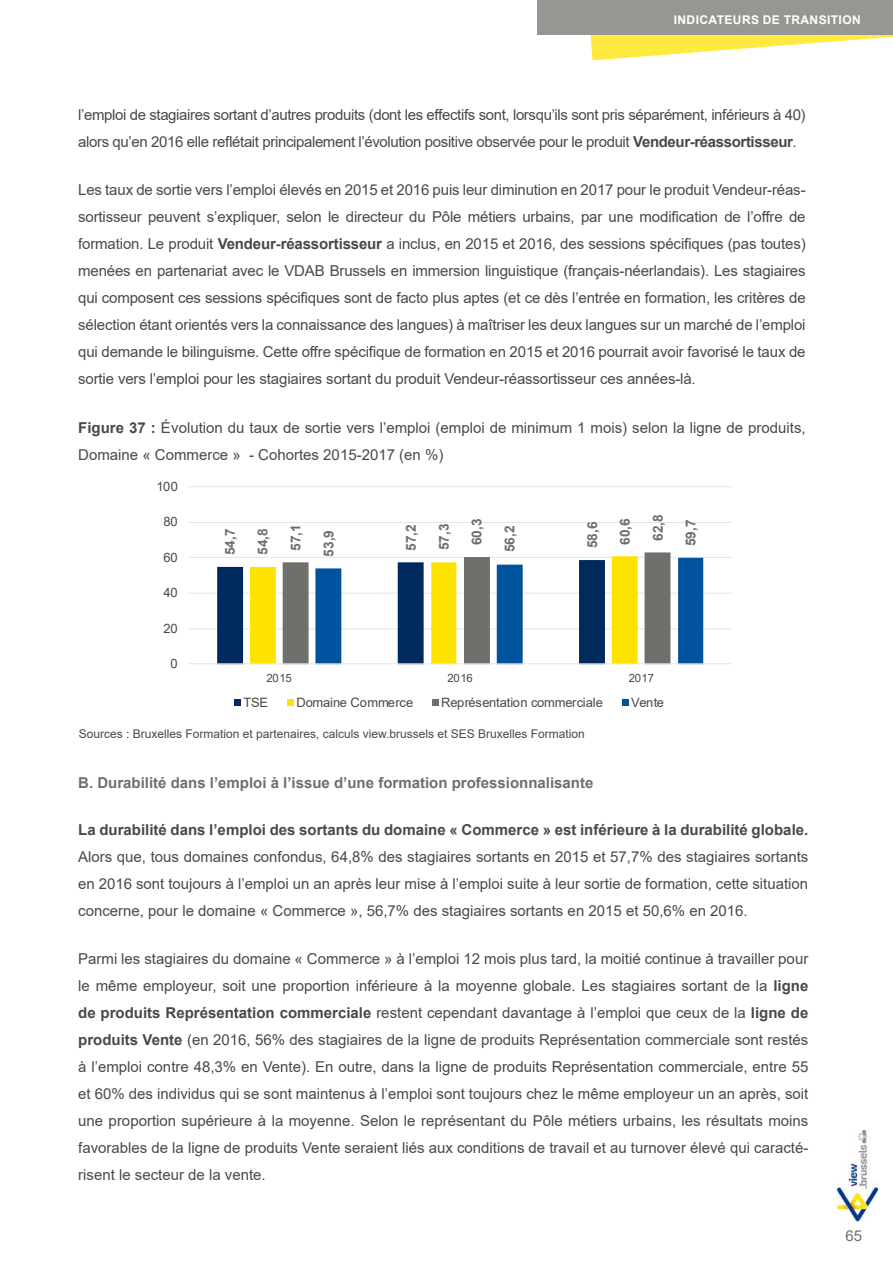
<style>
.page{position:relative;width:893px;height:1263px;background:#fff}
.page>*{position:absolute;margin:0;border:0;box-sizing:border-box;transform-origin:0 0}
.t1{font:15px/27px "Arial";letter-spacing:-.01em;color:#494947;text-align:justify}
.t2{font:700 15px "Arial";color:#494947}
.t3{font:700 15px "Arial";color:#6f6f6c}
.t4{font:15px "Arial";color:#717070}
.t5{font:700 13.65px "Arial";color:#6f6f6c}
.t6{font:12.9px "Arial";letter-spacing:-.025em;color:#494947}
.t7{font:12px "Arial";color:#494947}
.t8{font:700 12px "Arial";letter-spacing:.035em;color:#fff}
.t9{font:11.4px "Arial";letter-spacing:-.025em;color:#494947}
.s1{font-weight:700}
</style>
<div class="page">
<svg style="left:590px;top:35px;width:303px;height:25px"></svg>
<div style="left:537px;top:0;width:356px;height:35px;background:#969693"></div>
<img style="left:836px;top:1131px;width:42px;height:91px">
<hr style="left:189px;top:628px;width:543px;height:1px;background:#e5e5e5">
<hr style="left:189px;top:593px;width:543px;height:1px;background:#e5e5e5">
<hr style="left:189px;top:557px;width:543px;height:1px;background:#e5e5e5">
<hr style="left:189px;top:522px;width:543px;height:1px;background:#e5e5e5">
<hr style="left:189px;top:486px;width:543px;height:1px;background:#e5e5e5">
<svg style="left:217px;top:552px;width:486px;height:111px"></svg>
<hr style="left:189px;top:663px;width:543px;height:1px;background:#e5e5e5">
<svg style="left:235px;top:700px;width:6px;height:6px"></svg>
<div style="left:287px;top:700px;width:7px;height:6px;background:#ffe300"></div>
<div style="left:432px;top:700px;width:7px;height:6px;background:#6f6f6c"></div>
<div style="left:622px;top:700px;width:7px;height:6px;background:#00539d"></div>
<p class="t8" style="left:674px;top:11px;width:189px">INDICATEURS DE TRANSITION</p>
<p class="t1" style="left:78px;top:101px;width:729px">l’emploi de stagiaires sortant d’autres produits (dont les effectifs sont, lorsqu’ils sont pris séparément, inférieurs à 40) alors qu’en 2016 elle reflétait principalement l’évolution positive observée pour le produit <span class="s1">Vendeur-réassortisseur</span>.</p>
<p class="t1" style="left:78px;top:177px;width:729px">Les taux de sortie vers l’emploi élevés en 2015 et 2016 puis leur diminution en 2017 pour le produit Vendeur-réas&shy;sortisseur peuvent s’expliquer, selon le directeur du Pôle métiers urbains, par une modification de l’offre de formation. Le produit <span class="s1">Vendeur-réassortisseur</span> a inclus, en 2015 et 2016, des sessions spécifiques (pas toutes) menées en partenariat avec le VDAB Brussels en immersion linguistique (français-néerlandais). Les stagiaires qui composent ces sessions spécifiques sont de facto plus aptes (et ce dès l’entrée en formation, les critères de sélection étant orientés vers la connaissance des langues) à maîtriser les deux langues sur un marché de l’emploi qui demande le bilinguisme. Cette offre spécifique de formation en 2015 et 2016 pourrait avoir favorisé le taux de sortie vers l’emploi pour les stagiaires sortant du produit Vendeur-réassortisseur ces années-là.</p>
<p class="t1" style="left:78px;top:414px;width:729px"><span class="s1">Figure 37 :</span> Évolution du taux de sortie vers l’emploi (emploi de minimum 1 mois) selon la ligne de produits,<br>Domaine « Commerce » - Cohortes 2015-2017 (en %)</p>
<p class="t6" style="left:156px;top:477px;width:23px">100</p>
<p class="t6" style="left:164px;top:513px;width:16px">80</p>
<p class="t6" style="left:164px;top:548px;width:16px">60</p>
<p class="t6" style="left:164px;top:584px;width:16px">40</p>
<p class="t6" style="left:164px;top:619px;width:16px">20</p>
<p class="t6" style="left:171px;top:655px;width:9px">0</p>
<p class="t5" style="left:286px;top:551px;width:28px;rotate:-90deg">57,1</p>
<p class="t5" style="left:467px;top:545px;width:28px;rotate:-90deg">60,3</p>
<p class="t5" style="left:648px;top:541px;width:28px;rotate:-90deg">62,8</p>
<p class="t5" style="left:253px;top:555px;width:28px;rotate:-90deg">54,8</p>
<p class="t5" style="left:434px;top:550px;width:28px;rotate:-90deg">57,3</p>
<p class="t5" style="left:615px;top:545px;width:28px;rotate:-90deg">60,6</p>
<p class="t5" style="left:319px;top:557px;width:28px;rotate:-90deg">53,9</p>
<p class="t5" style="left:500px;top:552px;width:28px;rotate:-90deg">56,2</p>
<p class="t5" style="left:681px;top:546px;width:28px;rotate:-90deg">59,7</p>
<p class="t5" style="left:220px;top:555px;width:28px;rotate:-90deg">54,7</p>
<p class="t5" style="left:401px;top:551px;width:28px;rotate:-90deg">57,2</p>
<p class="t5" style="left:583px;top:548px;width:28px;rotate:-90deg">58,6</p>
<p class="t9" style="left:266px;top:670px;width:27px">2015</p>
<p class="t9" style="left:448px;top:670px;width:27px">2016</p>
<p class="t9" style="left:629px;top:670px;width:27px">2017</p>
<p class="t6" style="left:244px;top:693px;width:26px">TSE</p>
<p class="t6" style="left:297px;top:693px;width:118px">Domaine Commerce</p>
<p class="t6" style="left:441px;top:693px;width:163px">Représentation commerciale</p>
<p class="t6" style="left:631px;top:693px;width:35px">Vente</p>
<p class="t7" style="left:79px;top:725px;width:508px">Sources : Bruxelles Formation et partenaires, calculs view.brussels et SES Bruxelles Formation</p>
<p class="t3" style="left:78px;top:772px;width:517px">B. Durabilité dans l’emploi à l’issue d’une formation professionnalisante</p>
<p class="t2" style="left:78px;top:819px;width:732px">La durabilité dans l’emploi des sortants du domaine « Commerce » est inférieure à la durabilité globale.</p>
<p class="t1" style="left:78px;top:843px;width:732px">Alors que, tous domaines confondus, 64,8% des stagiaires sortants en 2015 et 57,7% des stagiaires sortants en 2016 sont toujours à l’emploi un an après leur mise à l’emploi suite à leur sortie de formation, cette situation concerne, pour le domaine « Commerce », 56,7% des stagiaires sortants en 2015 et 50,6% en 2016.</p>
<p class="t1" style="left:78px;top:945px;width:732px">Parmi les stagiaires du domaine « Commerce » à l’emploi 12 mois plus tard, la moitié continue à travailler pour le même employeur, soit une proportion inférieure à la moyenne globale. Les stagiaires sortant de la <span class="s1">ligne de produits Représentation commerciale</span> restent cependant davantage à l’emploi que ceux de la <span class="s1">ligne de produits Vente</span> (en 2016, 56% des stagiaires de la ligne de produits Représentation commerciale sont restés à l’emploi contre 48,3% en Vente). En outre, dans la ligne de produits Représentation commerciale, entre 55 et 60% des individus qui se sont maintenus à l’emploi sont toujours chez le même employeur un an après, soit une proportion supérieure à la moyenne. Selon le représentant du Pôle métiers urbains, les résultats moins favorables de la ligne de produits Vente seraient liés aux conditions de travail et au turnover élevé qui caracté&shy;risent le secteur de la vente.</p>
<p class="t4" style="left:845px;top:1225px;width:18px">65</p>
</div>
